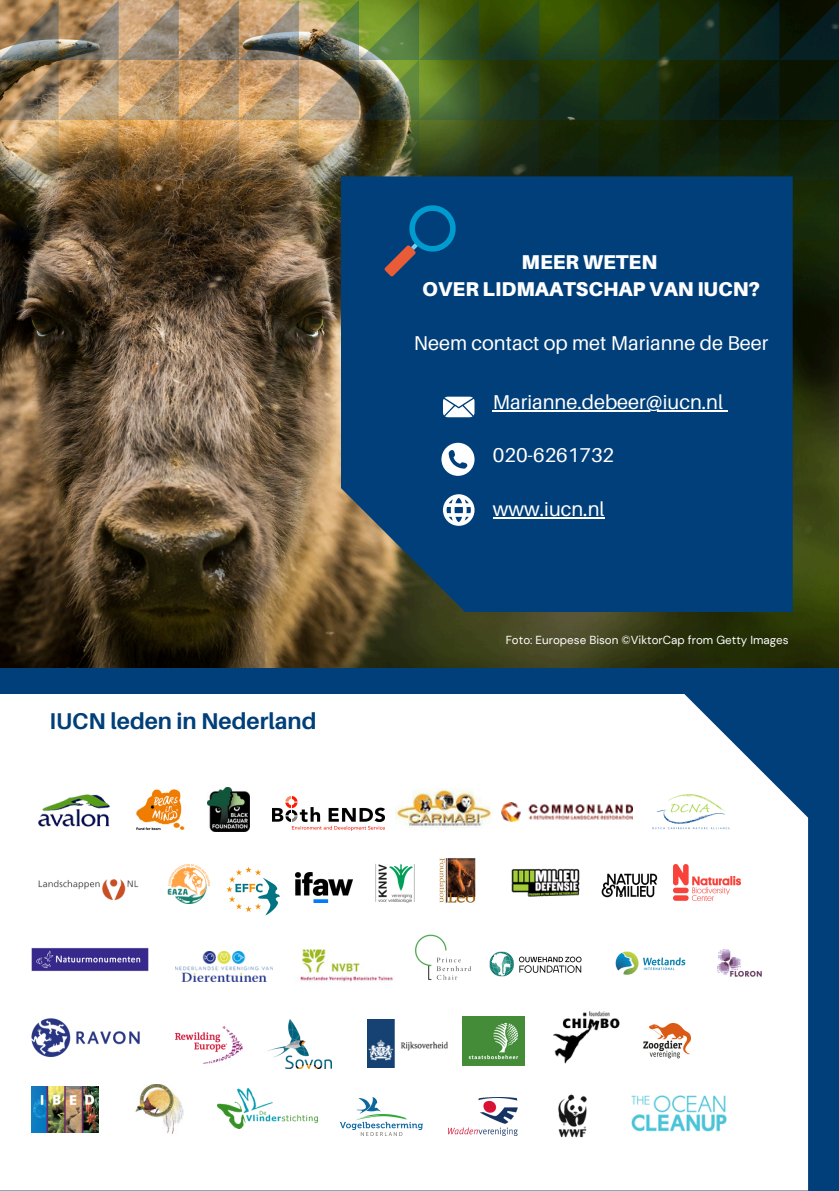
<style>
.page{position:relative;width:839px;height:1191px;background:#fff}
.page>*{position:absolute;margin:0;border:0;box-sizing:border-box;transform-origin:0 0}
.t1{font:700 22.8px "Aileron";color:#003f79}
.t2{font:20px "Aileron";color:#fff}
.t3{font:900 20px/27px "Aileron";color:#fff;text-align:center}
.t4{font:11.6px "DM Sans";color:#fff}
</style>
<div class="page">
<div style="left:0;top:0;width:838px;height:1191px;background:#003f79"></div>
<img style="left:0;top:300px;width:838px;height:368px">
<svg style="left:341px;top:300px;width:451px;height:312px"></svg>
<svg style="left:443px;top:397px;width:31px;height:20px"></svg>
<svg style="left:441px;top:443px;width:33px;height:33px"></svg>
<svg style="left:443px;top:494px;width:31px;height:32px"></svg>
<img style="left:0;top:0;width:838px;height:300px">
<div style="left:0;top:694px;width:808px;height:497px;background:#fff"></div>
<img style="left:25px;top:780px;width:99px;height:60px">
<img style="left:136px;top:789px;width:49px;height:42px">
<img style="left:207px;top:788px;width:42px;height:43px">
<img style="left:395px;top:789px;width:98px;height:42px">
<img style="left:501px;top:802px;width:131px;height:20px">
<img style="left:653px;top:795px;width:76px;height:36px">
<img style="left:38px;top:877px;width:100px;height:24px">
<img style="left:160px;top:864px;width:50px;height:39px">
<img style="left:296px;top:873px;width:57px;height:30px">
<img style="left:376px;top:864px;width:39px;height:39px">
<img style="left:440px;top:858px;width:36px;height:45px">
<img style="left:501px;top:860px;width:90px;height:45px">
<img style="left:591px;top:864px;width:76px;height:43px">
<img style="left:673px;top:865px;width:67px;height:36px">
<img style="left:175px;top:951px;width:98px;height:30px">
<img style="left:414px;top:929px;width:57px;height:57px">
<img style="left:482px;top:945px;width:107px;height:39px">
<img style="left:31px;top:1016px;width:108px;height:42px">
<img style="left:175px;top:1026px;width:68px;height:38px">
<img style="left:267px;top:1019px;width:65px;height:50px">
<img style="left:367px;top:1019px;width:84px;height:48px">
<img style="left:463px;top:1016px;width:61px;height:50px">
<img style="left:31px;top:1086px;width:68px;height:47px">
<img style="left:134px;top:1084px;width:49px;height:50px">
<img style="left:218px;top:1088px;width:99px;height:41px">
<img style="left:341px;top:1098px;width:81px;height:37px">
<img style="left:550px;top:1009px;width:74px;height:58px">
<img style="left:448px;top:1098px;width:69px;height:37px">
<img style="left:608px;top:945px;width:84px;height:37px">
<img style="left:551px;top:1091px;width:42px;height:51px">
<img style="left:643px;top:1024px;width:47px;height:34px">
<img style="left:716px;top:949px;width:46px;height:28px">
<img style="left:296px;top:950px;width:100px;height:33px">
<img style="left:272px;top:796px;width:113px;height:35px">
<img style="left:225px;top:860px;width:57px;height:58px">
<img style="left:16px;top:932px;width:148px;height:55px">
<img style="left:632px;top:1096px;width:94px;height:36px">
<hr style="left:493px;top:410px;width:230px;height:2px;background:#fff">
<hr style="left:493px;top:517px;width:111px;height:1px;background:#fff">
<p class="t1" style="left:50px;top:707px;width:268px">IUCN leden in Nederland</p>
<p class="t3" style="left:422px;top:248px;width:340px">MEER WETEN<br>OVER LIDMAATSCHAP VAN IUCN?</p>
<p class="t2" style="left:414px;top:330px;width:356px">Neem contact op met Marianne de Beer</p>
<p class="t2" style="left:493px;top:390px;width:232px">Marianne.debeer@iucn.nl</p>
<p class="t2" style="left:493px;top:443px;width:123px">020-6261732</p>
<p class="t2" style="left:493px;top:496px;width:113px">www.iucn.nl</p>
<p class="t4" style="left:505px;top:633px;width:284px">Foto: Europese Bison ©ViktorCap from Getty Images</p>
</div>
